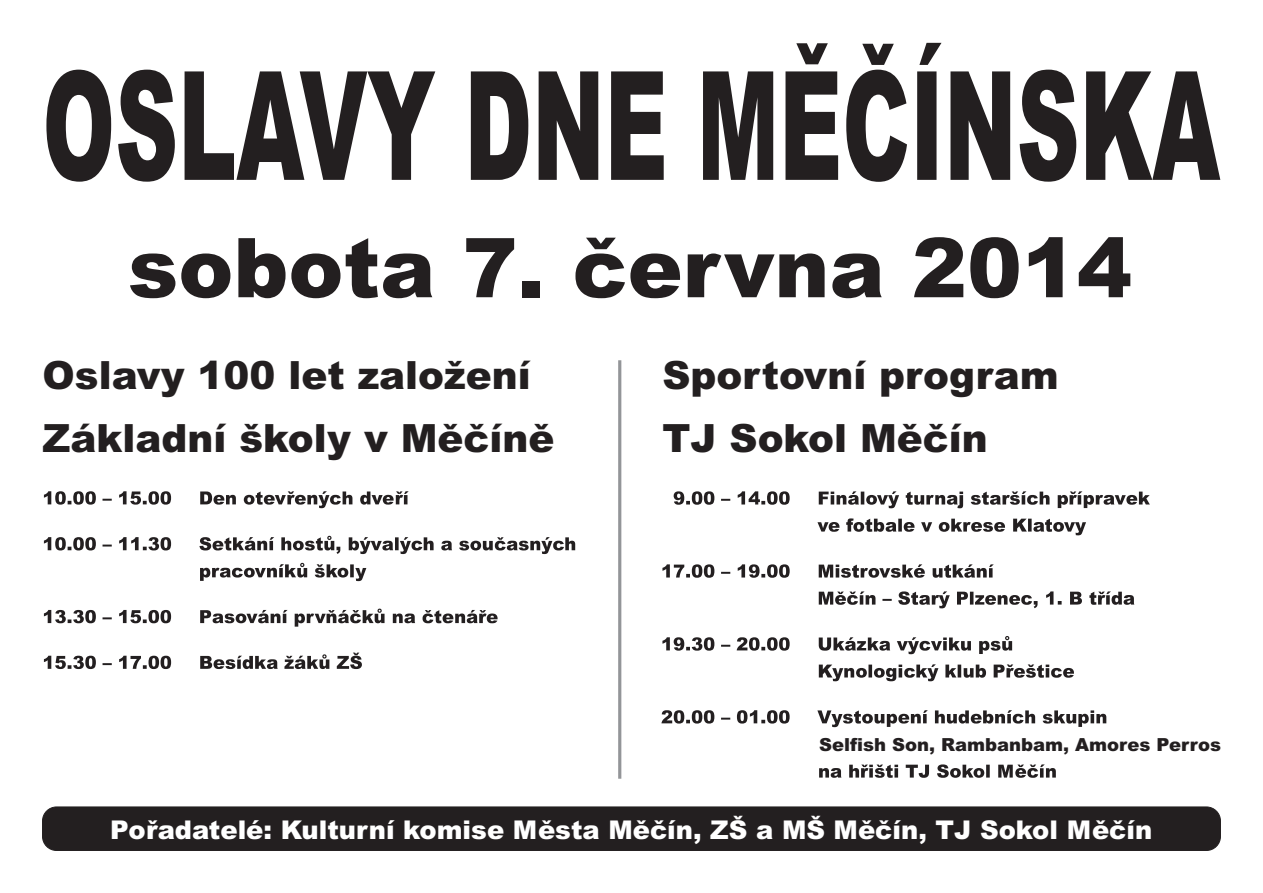
<style>
.page{position:relative;width:1263px;height:893px;background:#fff}
.page>*{position:absolute;margin:0;border:0;box-sizing:border-box;transform-origin:0 0}
.t1{font:900 151.43px "Arial";color:#231f20;scale:.58 1}
.t2{font:900 82.5px "Arial";color:#231f20}
.t3{font:900 38.92px/63.2px "Arial";color:#231f20}
.t4{font:900 25.8px "Arial";color:#fff}
.t5{font:900 18px "Arial";color:#231f20}
</style>
<div class="page">
<svg style="left:44px;top:491px;width:365px;height:17px"></svg>
<svg style="left:44px;top:536px;width:531px;height:18px"></svg>
<svg style="left:200px;top:563px;width:107px;height:18px"></svg>
<svg style="left:315px;top:564px;width:51px;height:17px"></svg>
<svg style="left:44px;top:609px;width:340px;height:18px"></svg>
<svg style="left:393px;top:613px;width:22px;height:10px"></svg>
<svg style="left:423px;top:610px;width:75px;height:13px"></svg>
<svg style="left:44px;top:654px;width:285px;height:15px"></svg>
<svg style="left:337px;top:653px;width:25px;height:16px"></svg>
<svg style="left:674px;top:491px;width:476px;height:17px"></svg>
<svg style="left:817px;top:518px;width:269px;height:17px"></svg>
<svg style="left:662px;top:564px;width:332px;height:14px"></svg>
<svg style="left:819px;top:591px;width:315px;height:17px"></svg>
<svg style="left:662px;top:636px;width:350px;height:18px"></svg>
<svg style="left:819px;top:664px;width:167px;height:17px"></svg>
<svg style="left:994px;top:664px;width:80px;height:14px"></svg>
<svg style="left:661px;top:710px;width:445px;height:17px"></svg>
<svg style="left:819px;top:764px;width:237px;height:14px"></svg>
<div style="left:42px;top:807px;width:1178px;height:43px;background:#231f20;border:1px solid #231f20;border-radius:14px"></div>
<hr style="left:618px;top:360px;width:3px;height:419px;background:#939598">
<h1 class="t1" style="left:43px;top:71px;width:2032px">OSLAVY DNE MĚČÍNSKA</h1>
<h2 class="t2" style="left:128px;top:238px;width:1006px">sobota 7. června 2014</h2>
<p class="t3" style="left:43px;top:347px;width:513px">Oslavy 100 let založení<br>Základní školy v Měčíně</p>
<p class="t3" style="left:662px;top:348px;width:398px">Sportovní program<br>TJ Sokol Měčín</p>
<p class="t5" style="left:819px;top:738px;width:403px">Selfish Son, Rambanbam, Amores Perros</p>
<p class="t4" style="left:110px;top:821px;width:1043px">Pořadatelé: Kulturní komise Města Měčín, ZŠ a MŠ Měčín, TJ Sokol Měčín</p>
</div>
